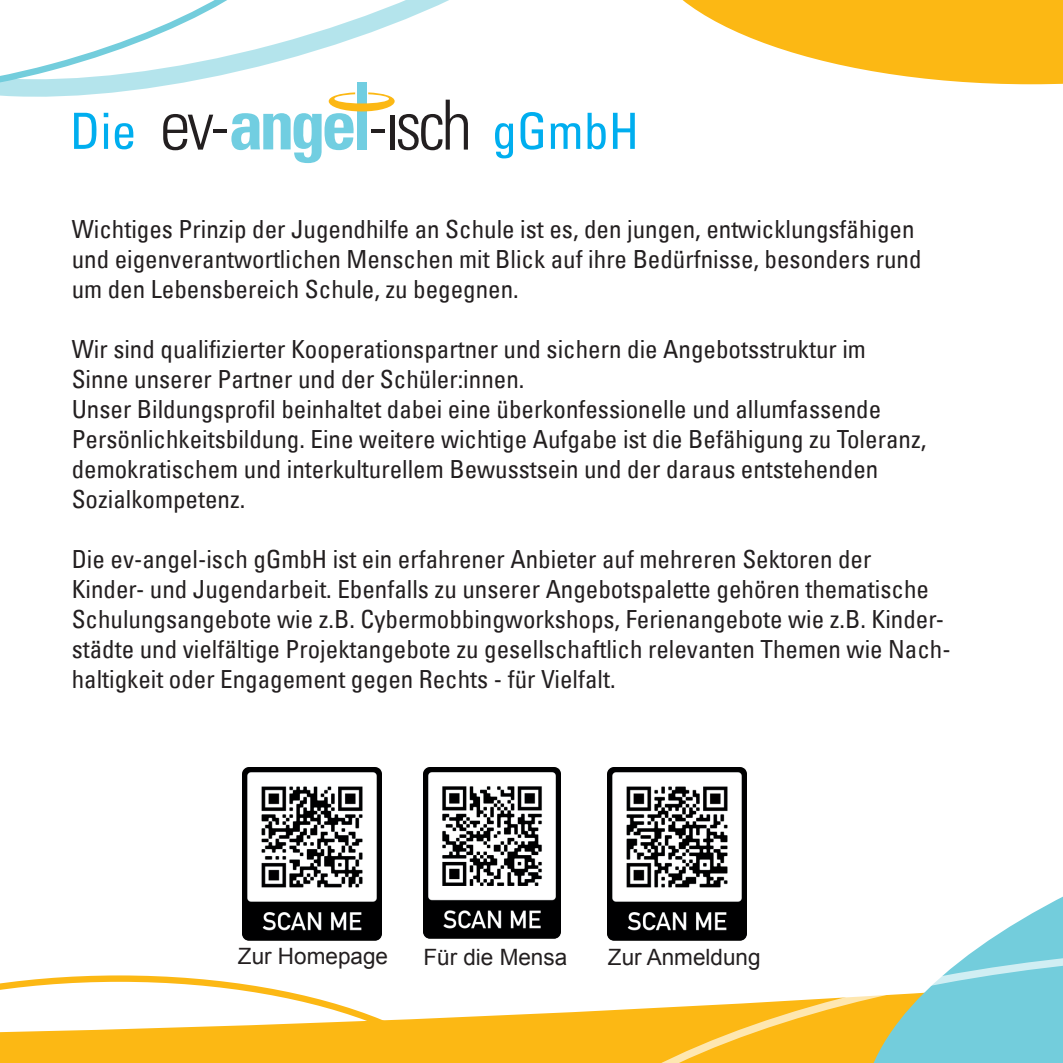
<style>
.page{position:relative;width:1063px;height:1063px;background:#fff}
.page>*{position:absolute;margin:0;border:0;box-sizing:border-box;transform-origin:0 0}
.t1{font:condensed 50px "Univers Com 57";color:#00aeef}
.t2{font:condensed 25px/30px "Univers Com 57";color:#231f20}
.t3{font:22.5px "Arial";color:#231f20}
</style>
<div class="page">
<svg style="left:979px;top:896px;width:84px;height:51px;fill:#73cddc"></svg>
<svg style="left:682px;top:0;width:381px;height:84px"></svg>
<svg style="left:0;top:975px;width:493px;height:88px"></svg>
<svg style="left:0;top:0;width:468px;height:163px"></svg>
<svg style="left:493px;top:947px;width:570px;height:116px"></svg>
<img style="left:423px;top:768px;width:137px;height:170px">
<img style="left:242px;top:768px;width:139px;height:173px">
<img style="left:608px;top:768px;width:139px;height:172px">
<h1 class="t1" style="left:70px;top:99px;width:68px">Die</h1>
<h1 class="t1" style="left:492px;top:99px;width:149px">gGmbH</h1>
<p class="t2" style="left:72px;top:213px;width:851px">Wichtiges Prinzip der Jugendhilfe an Schule ist es, den jungen, entwicklungsfähigen und eigenverantwortlichen Menschen mit Blick auf ihre Bedürfnisse, besonders rund um den Lebensbereich Schule, zu begegnen.</p>
<p class="t2" style="left:72px;top:333px;width:856px">Wir sind qualifizierter Kooperationspartner und sichern die Angebotsstruktur im Sinne unserer Partner und der Schüler:innen.<br>Unser Bildungsprofil beinhaltet dabei eine überkonfessionelle und allumfassende Persönlichkeitsbildung. Eine weitere wichtige Aufgabe ist die Befähigung zu Toleranz, demokratischem und interkulturellem Bewusstsein und der daraus entstehenden Sozialkompetenz.</p>
<p class="t2" style="left:72px;top:543px;width:881px">Die ev-angel-isch gGmbH ist ein erfahrener Anbieter auf mehreren Sektoren der<br>Kinder- und Jugendarbeit. Ebenfalls zu unserer Angebotspalette gehören thematische Schulungsangebote wie z.B. Cybermobbingworkshops, Ferienangebote wie z.B. Kinder&shy;städte und vielfältige Projektangebote zu gesellschaftlich relevanten Themen wie Nach&shy;haltigkeit oder Engagement gegen Rechts - für Vielfalt.</p>
<p class="t3" style="left:238px;top:941px;width:152px">Zur Homepage</p>
<p class="t3" style="left:423px;top:942px;width:145px">Für die Mensa</p>
<p class="t3" style="left:608px;top:942px;width:154px">Zur Anmeldung</p>
</div>
